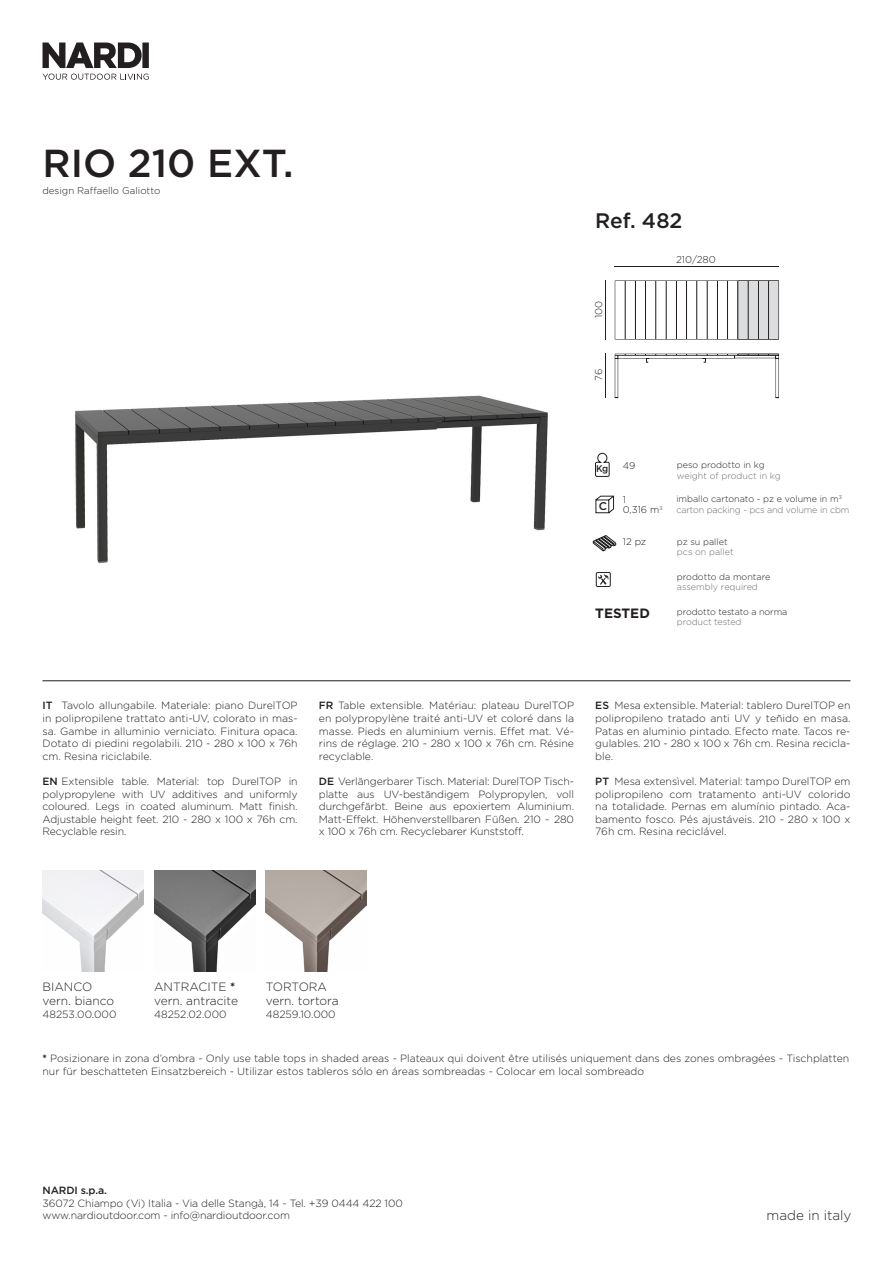
<style>
.page{position:relative;width:893px;height:1263px;background:#fff}
.page>*{position:absolute;margin:0;border:0;box-sizing:border-box;transform-origin:0 0}
.t1{font:500 39px "Gotham N";color:#231f20}
.t2{font:500 21px "Gotham N";letter-spacing:-.005em;color:#231f20}
.t3{font:300 13.5px "Gotham N";color:#231f20}
.t4{font:700 13.5px "Gotham N";color:#231f20}
.t5{font:300 12px "Gotham N";color:#231f20}
.t6{font:500 11.25px "Gotham N";color:#231f20}
.t7{font:300 10.5px/12.6px "Gotham N";color:#231f20;text-align:justify}
.t8{font:500 10.5px "Gotham N";letter-spacing:-.01em;color:#231f20}
.t9{font:300 9.9px "Gotham N";color:#231f20}
.t10{font:300 9.75px "Gotham N";color:#231f20}
.t11{font:500 9.75px "Gotham N";color:#231f20;scale:.93 1}
.t12{font:300 9px/10.5px "Gotham N";color:#6c6d70}
.t13{font:300 9px "Gotham N";color:#231f20}
.s1{color:#231f20}
.s2{font-weight:500}
.s3{font-weight:700}
</style>
<div class="page">
<svg style="left:43px;top:43px;width:106px;height:25px"></svg>
<svg style="left:43px;top:74px;width:106px;height:6px"></svg>
<hr style="left:43px;top:680px;width:807px;height:1px;background:#231f20">
<div style="left:596px;top:572px;width:15px;height:15px;border:1px solid #231f20"></div>
<svg style="left:598px;top:574px;width:11px;height:11px"></svg>
<svg style="left:592px;top:535px;width:24px;height:17px"></svg>
<svg style="left:595px;top:452px;width:15px;height:25px"></svg>
<svg style="left:595px;top:495px;width:20px;height:19px"></svg>
<img style="left:266px;top:870px;width:101px;height:101px">
<img style="left:154px;top:870px;width:101px;height:101px">
<img style="left:43px;top:870px;width:101px;height:101px">
<img style="left:75px;top:395px;width:473px;height:168px">
<hr style="left:615px;top:266px;width:164px;height:1px;background:#231f20">
<hr style="left:605px;top:354px;width:1px;height:44px;background:#231f20">
<hr style="left:605px;top:280px;width:1px;height:60px;background:#231f20">
<svg style="left:615px;top:280px;width:164px;height:60px"></svg>
<svg style="left:615px;top:354px;width:164px;height:44px"></svg>
<p class="t1" style="left:43px;top:141px;width:253px">RIO 210 EXT.</p>
<p class="t10" style="left:43px;top:185px;width:119px">design Raffaello Galiotto</p>
<p class="t2" style="left:595px;top:209px;width:89px">Ref. 482</p>
<p class="t9" style="left:593px;top:318px;width:19px;rotate:-90deg">100</p>
<p class="t9" style="left:593px;top:381px;width:14px;rotate:-90deg">76</p>
<p class="t9" style="left:676px;top:254px;width:41px">210/280</p>
<p class="t13" style="left:677px;top:460px;width:89px">peso prodotto in kg</p>
<p class="t12" style="left:677px;top:470px;width:105px">weight of product in kg</p>
<p class="t10" style="left:623px;top:460px;width:14px">49</p>
<p class="t11" style="left:596px;top:463px;width:15px">Kg</p>
<p class="t6" style="left:599px;top:500px;width:10px">C</p>
<p class="t12" style="left:676px;top:494px;width:175px"><span class="s1">imballo cartonato - pz e volume in m</span><sup>3 </sup>carton packing - pcs and volume in cbm</p>
<p class="t10" style="left:623px;top:494px;width:5px">1</p>
<p class="t10" style="left:623px;top:505px;width:41px">0,316 m<sup>3</sup></p>
<p class="t10" style="left:623px;top:537px;width:25px">12 pz</p>
<p class="t4" style="left:595px;top:605px;width:56px">TESTED</p>
<p class="t13" style="left:677px;top:537px;width:52px">pz su pallet</p>
<p class="t12" style="left:677px;top:547px;width:58px">pcs on pallet</p>
<p class="t13" style="left:677px;top:572px;width:95px">prodotto da montare</p>
<p class="t12" style="left:677px;top:582px;width:82px">assembly required</p>
<p class="t13" style="left:677px;top:607px;width:112px">prodotto testato a norma</p>
<p class="t12" style="left:677px;top:617px;width:66px">product tested</p>
<p class="t7" style="left:43px;top:699px;width:257px"><span class="s2">IT</span> Tavolo allungabile. Materiale: piano DurelTOP in polipropilene trattato anti-UV, colorato in mas&shy;sa. Gambe in alluminio verniciato. Finitura opaca.<br>Dotato di piedini regolabili. 210 - 280 x 100 x 76h cm. Resina riciclabile.</p>
<p class="t7" style="left:43px;top:775px;width:257px"><span class="s2">EN</span> Extensible table. Material: top DurelTOP in polypropylene with UV additives and uniformly coloured. Legs in coated aluminum. Matt finish.<br>Adjustable height feet. 210 - 280 x 100 x 76h cm.<br>Recyclable resin.</p>
<p class="t7" style="left:319px;top:699px;width:257px"><span class="s2">FR</span> Table extensible. Matériau: plateau DurelTOP en polypropylène traité anti-UV et coloré dans la masse. Pieds en aluminium vernis. Effet mat. Vé&shy;rins de réglage. 210 - 280 x 100 x 76h cm. Résine recyclable.</p>
<p class="t7" style="left:319px;top:775px;width:257px"><span class="s2">DE</span> Verlängerbarer Tisch. Material: DurelTOP Tisch&shy;platte aus UV-beständigem Polypropylen, voll durchgefärbt. Beine aus epoxiertem Aluminium.<br>Matt-Effekt. Höhenverstellbaren Füßen. 210 - 280 x 100 x 76h cm. Recyclebarer Kunststoff.</p>
<p class="t7" style="left:595px;top:699px;width:257px"><span class="s2">ES</span> Mesa extensible. Material: tablero DurelTOP en polipropileno tratado anti UV y teñido en masa.<br>Patas en aluminio pintado. Efecto mate. Tacos re&shy;gulables. 210 - 280 x 100 x 76h cm. Resina recicla&shy;ble.</p>
<p class="t7" style="left:595px;top:775px;width:257px"><span class="s2">PT</span> Mesa extensìvel. Material: tampo DurelTOP em polipropileno com tratamento anti-UV colorido na totalidade. Pernas em alumínio pintado. Aca&shy;bamento fosco. Pés ajustáveis. 210 - 280 x 100 x 76h cm. Resina reciclável.</p>
<p class="t5" style="left:43px;top:980px;width:51px">BIANCO</p>
<p class="t5" style="left:43px;top:995px;width:73px">vern. bianco</p>
<p class="t7" style="left:43px;top:1008px;width:75px">48253.00.000</p>
<p class="t5" style="left:154px;top:980px;width:83px">ANTRACITE <span class="s3">*</span></p>
<p class="t5" style="left:154px;top:995px;width:86px">vern. antracite</p>
<p class="t7" style="left:154px;top:1008px;width:74px">48252.02.000</p>
<p class="t5" style="left:266px;top:980px;width:63px">TORTORA</p>
<p class="t5" style="left:266px;top:995px;width:74px">vern. tortora</p>
<p class="t7" style="left:266px;top:1008px;width:71px">48259.10.000</p>
<p class="t7" style="left:43px;top:1052px;width:808px"><span class="s3">*</span> Posizionare in zona d’ombra - Only use table tops in shaded areas - Plateaux qui doivent être utilisés uniquement dans des zones ombragées - Tischplatten nur für beschatteten Einsatzbereich - Utilizar estos tableros sólo en áreas sombreadas - Colocar em local sombreado</p>
<p class="t8" style="left:43px;top:1184px;width:66px">NARDI s.p.a.</p>
<p class="t7" style="left:43px;top:1196px;width:362px">36072 Chiampo (Vi) Italia - Via delle Stangà, 14 - Tel. +39 0444 422 100 www.nardioutdoor.com - info@nardioutdoor.com</p>
<p class="t3" style="left:767px;top:1207px;width:86px">made in italy</p>
</div>
